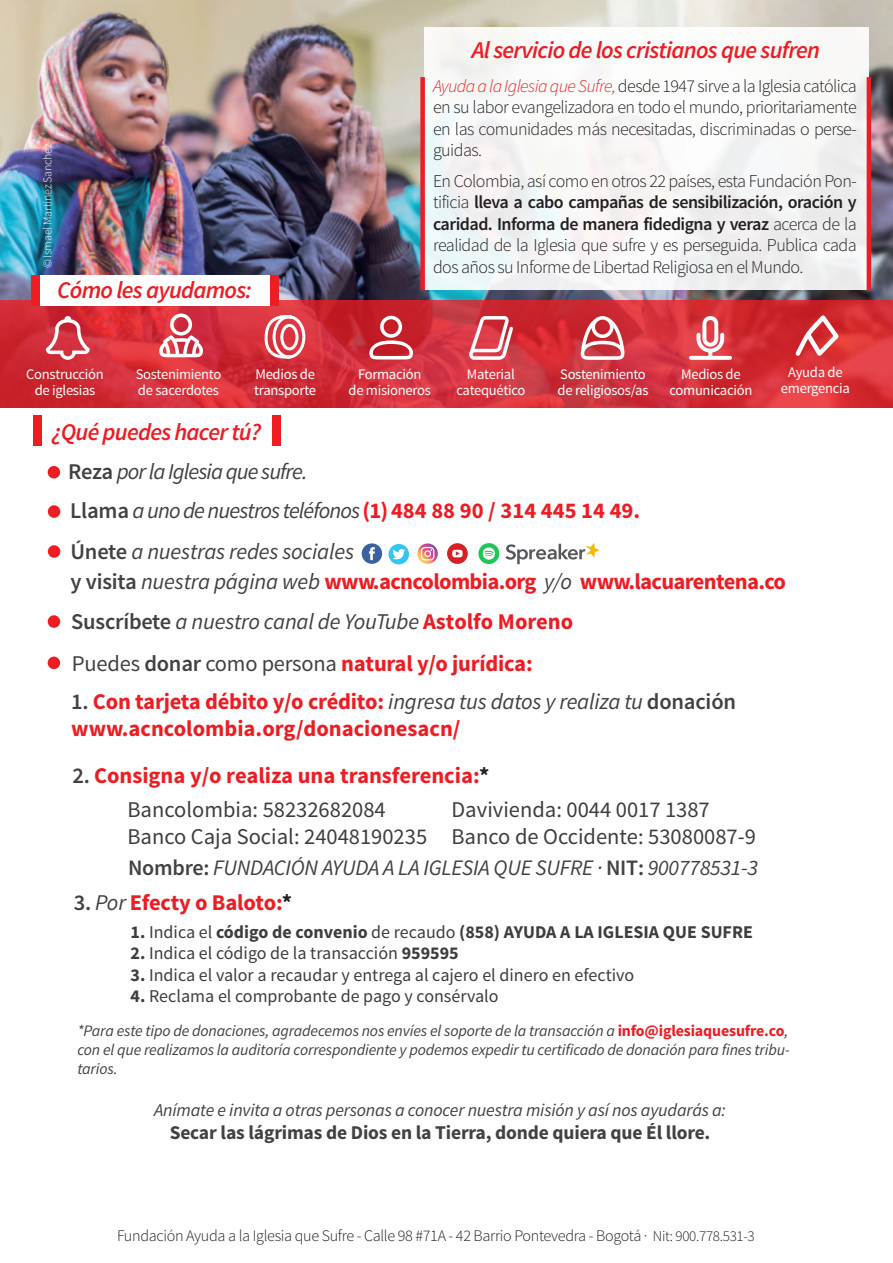
<style>
.page{position:relative;width:893px;height:1263px;background:#fff}
.page>*{position:absolute;margin:0;border:0;box-sizing:border-box;transform-origin:0 0}
.t1{font:italic 600 24px "Source Sans Pro";letter-spacing:-.03em;color:#ee1d23}
.t2{font:700 22.5px/27px "Source Sans Pro";letter-spacing:-.01em;color:#ee1d23}
.t3{font:700 22.5px/39.9px "Source Sans Pro";letter-spacing:-.03em;color:#ee1d23}
.t4{font:italic 22.5px/41.2px "Source Sans Pro";letter-spacing:-.04em;color:#414243}
.t5{font:22.5px/27px "Source Sans Pro";color:#3e3e3f}
.t6{font:italic 22.05px "Source Sans Pro";letter-spacing:-.01em;color:#414243}
.t7{font:700 19.5px "Source Sans Pro";letter-spacing:-.01em;color:#414243}
.t8{font:300 18px/21.6px "Source Sans Pro";letter-spacing:-.03em;color:#231f20;text-align:justify}
.t9{font:18px "Source Sans Pro";color:#3e3e3f}
.t10{font:italic 18px "Source Sans Pro";letter-spacing:-.01em;color:#414243}
.t11{font:700 18px "Source Sans Pro";color:#3e3e3f}
.t12{font:300 16.05px "Source Sans Pro";letter-spacing:-.02em;color:#231f20}
.t13{font:italic 15.9px/19px "Source Sans Pro";letter-spacing:-.01em;color:#414243;text-align:justify}
.t14{font:14.55px/15.9px "Source Sans Pro";letter-spacing:-.02em;color:#fff;text-align:center}
.t15{font:300 12px "Source Sans Pro";letter-spacing:-.015em;color:#fff}
.s1{font-style:italic;color:#ee1d23}
.s2{font-weight:600}
.s3{font-weight:600;font-style:normal}
.s4{font-weight:700;font-style:normal;color:#ee1d23}
.s5{font-weight:600;color:#414243}
.s6{font-weight:400;font-style:italic;color:#414243}
.s7{font-weight:400;color:#414243}
.s8{color:#231f20}
.s9{font-weight:400}
.s10{font-weight:700}
.s11{font-size:15px}
</style>
<div class="page">
<img style="left:0;top:0;width:893px;height:300px">
<svg style="left:0;top:300px;width:893px;height:108px;background:#d32f39"></svg>
<div style="left:424px;top:28px;width:445px;height:262px;background:linear-gradient(to right,#f6f8f8,#f5f3f3)"></div>
<div style="left:40px;top:275px;width:234px;height:30px;background:#fff"></div>
<div style="left:48px;top:466px;width:12px;height:12px;background:#ee1d23;border-radius:50%"></div>
<div style="left:48px;top:505px;width:12px;height:13px;background:#ee1d23;border-radius:50%"></div>
<div style="left:48px;top:545px;width:12px;height:13px;background:#ee1d23;border-radius:50%"></div>
<div style="left:48px;top:615px;width:12px;height:13px;background:#ee1d23;border-radius:50%"></div>
<div style="left:48px;top:657px;width:12px;height:12px;background:#ee1d23;border-radius:50%"></div>
<div style="left:362px;top:543px;width:20px;height:21px;background:#3a629f;border-radius:50%"></div>
<svg style="left:369px;top:547px;width:6px;height:13px"></svg>
<div style="left:389px;top:544px;width:20px;height:20px;background:#33c5f3;border-radius:50%"></div>
<svg style="left:392px;top:549px;width:13px;height:11px"></svg>
<svg style="left:417px;top:543px;width:21px;height:21px"></svg>
<svg style="left:421px;top:547px;width:13px;height:13px"></svg>
<div style="left:31px;top:275px;width:9px;height:30px;background:#ee1d23"></div>
<div style="left:270px;top:275px;width:8px;height:31px;background:#ee1d23"></div>
<div style="left:420px;top:77px;width:5px;height:213px;background:#ee1d23"></div>
<hr style="left:867px;top:77px;width:4px;height:213px;background:#ee1d23">
<div style="left:33px;top:415px;width:9px;height:31px;background:#ee1d23"></div>
<div style="left:272px;top:415px;width:9px;height:31px;background:#ee1d23"></div>
<svg style="left:447px;top:543px;width:21px;height:21px"></svg>
<svg style="left:452px;top:550px;width:11px;height:7px"></svg>
<svg style="left:456px;top:551px;width:4px;height:4px"></svg>
<svg style="left:469px;top:316px;width:44px;height:44px"></svg>
<svg style="left:46px;top:316px;width:44px;height:44px"></svg>
<svg style="left:159px;top:314px;width:44px;height:43px"></svg>
<svg style="left:369px;top:316px;width:44px;height:43px"></svg>
<svg style="left:689px;top:316px;width:43px;height:44px"></svg>
<svg style="left:581px;top:316px;width:43px;height:44px"></svg>
<svg style="left:793px;top:318px;width:49px;height:43px"></svg>
<svg style="left:264px;top:311px;width:43px;height:50px"></svg>
<div style="left:478px;top:543px;width:21px;height:21px;background:#1fc759;border-radius:50%"></div>
<svg style="left:483px;top:547px;width:12px;height:13px"></svg>
<svg style="left:505px;top:543px;width:95px;height:21px"></svg>
<p class="t15" style="left:40px;top:268px;width:127px;rotate:-90deg">© Ismael Martínez Sanchez</p>
<h1 class="t1" style="left:57px;top:275px;width:196px">Cómo les ayudamos:</h1>
<h1 class="t1" style="left:472px;top:35px;width:350px">Al servicio de los cristianos que sufren</h1>
<p class="t8" style="left:433px;top:75px;width:425px"><span class="s1">Ayuda a la Iglesia que Sufre,</span>desde 1947 sirve a la Iglesia católica en su labor evangelizadora en todo el mundo, prioritariamente en las comunidades más necesitadas, discriminadas o perse&shy;guidas.</p>
<p class="t8" style="left:433px;top:170px;width:425px">En Colombia, así como en otros 22 países, esta Fundación Pon&shy;tificia <span class="s2">lleva a cabo campañas de sensibilización, oración y caridad. Informa de manera fidedigna y veraz</span> acerca de la realidad de la Iglesia que sufre y es perseguida. Publica cada dos años su Informe de Libertad Religiosa en el Mundo.</p>
<p class="t14" style="left:349px;top:366px;width:84px">Formación<br>de misioneros</p>
<p class="t14" style="left:781px;top:364px;width:71px">Ayuda de emergencia</p>
<p class="t14" style="left:669px;top:366px;width:84px">Medios de comunicación</p>
<p class="t14" style="left:26px;top:366px;width:79px">Construcción de iglesias</p>
<p class="t14" style="left:456px;top:366px;width:70px">Material catequético</p>
<p class="t14" style="left:254px;top:366px;width:63px;text-align:left">Medios de transporte</p>
<p class="t14" style="left:558px;top:366px;width:92px;text-align:left">Sostenimiento de religiosos/as</p>
<p class="t14" style="left:136px;top:366px;width:87px;text-align:left">Sostenimiento de sacerdotes</p>
<h1 class="t1" style="left:52px;top:417px;width:211px">¿Qué puedes hacer tú?</h1>
<p class="t4" style="left:68px;top:450px;width:241px"><span class="s3">Reza</span> por la Iglesia que sufre.</p>
<p class="t4" style="left:70px;top:490px;width:571px"><span class="s3">Llama</span> a uno de nuestros teléfonos <span class="s4">(1) 484 88 90 / 314 445 14 49.<br></span><span class="s3">Únete</span> a nuestras redes sociales</p>
<p class="t3" style="left:71px;top:562px;width:717px"><span class="s5">y visita</span> <span class="s6">nuestra página web</span> www.acncolombia.org <span class="s6">y/o</span> www.lacuarentena.co<br><span class="s5">Suscríbete</span> <span class="s6">a nuestro canal de YouTube</span> Astolfo Moreno</p>
<p class="t2" style="left:72px;top:650px;width:462px"><span class="s7">Puedes</span> <span class="s5">donar</span> <span class="s7">como persona</span> natural y/o jurídica:</p>
<p class="t2" style="left:71px;top:689px;width:666px"><span class="s5">1.</span> Con tarjeta débito y/o crédito: <span class="s6">ingresa tus datos y realiza tu</span> <span class="s5">donación </span>www.acncolombia.org/donacionesacn/</p>
<p class="t2" style="left:72px;top:763px;width:419px"><span class="s5">2.</span> Consigna y/o realiza una transferencia:<span class="s8">*</span></p>
<p class="t5" style="left:128px;top:796px;width:260px">Bancolombia: 58232682084</p>
<p class="t5" style="left:128px;top:796px;width:630px;text-indent:324px">Davivienda: 0044 0017 1387<br>Banco Caja Social: 24048190235 Banco de Occidente: 53080087-9</p>
<p class="t6" style="left:128px;top:854px;width:632px"><span class="s3">Nombre:</span> FUNDACIÓN AYUDA A LA IGLESIA QUE SUFRE · <span class="s3">NIT:</span> 900778531-3</p>
<p class="t2" style="left:74px;top:890px;width:220px"><span class="s5">3.</span> <span class="s6">Por</span> Efecty o Baloto:<span class="s8">*</span></p>
<p class="t11" style="left:131px;top:920px;width:624px">1. <span class="s9">Indica el</span> código de convenio <span class="s9">de recaudo</span> (858) AYUDA A LA IGLESIA QUE SUFRE</p>
<p class="t9" style="left:131px;top:942px;width:330px"><span class="s10">2.</span> Indica el código de la transacción <span class="s10">959595</span></p>
<p class="t9" style="left:131px;top:964px;width:505px"><span class="s10">3.</span> Indica el valor a recaudar y entrega al cajero el dinero en efectivo</p>
<p class="t9" style="left:131px;top:985px;width:370px"><span class="s10">4.</span> Reclama el comprobante de pago y consérvalo</p>
<p class="t13" style="left:77px;top:1021px;width:714px">*Para este tipo de donaciones, agradecemos nos envíes el soporte de la transacción a <span class="s4">info@iglesiaquesufre.co</span>, con el que realizamos la auditoría correspondiente y podemos expedir tu certificado de donación para fines tribu&shy;tarios.</p>
<p class="t10" style="left:154px;top:1099px;width:573px">Anímate e invita a otras personas a conocer nuestra misión y así nos ayudarás a:</p>
<p class="t7" style="left:170px;top:1120px;width:542px">Secar las lágrimas de Dios en la Tierra, donde quiera que Él llore.</p>
<p class="t12" style="left:117px;top:1226px;width:639px">Fundación Ayuda a la Iglesia que Sufre - Calle 98 #71A - 42 Barrio Pontevedra - Bogotá · <span class="s11">Nit: 900.778.531-3</span></p>
</div>
